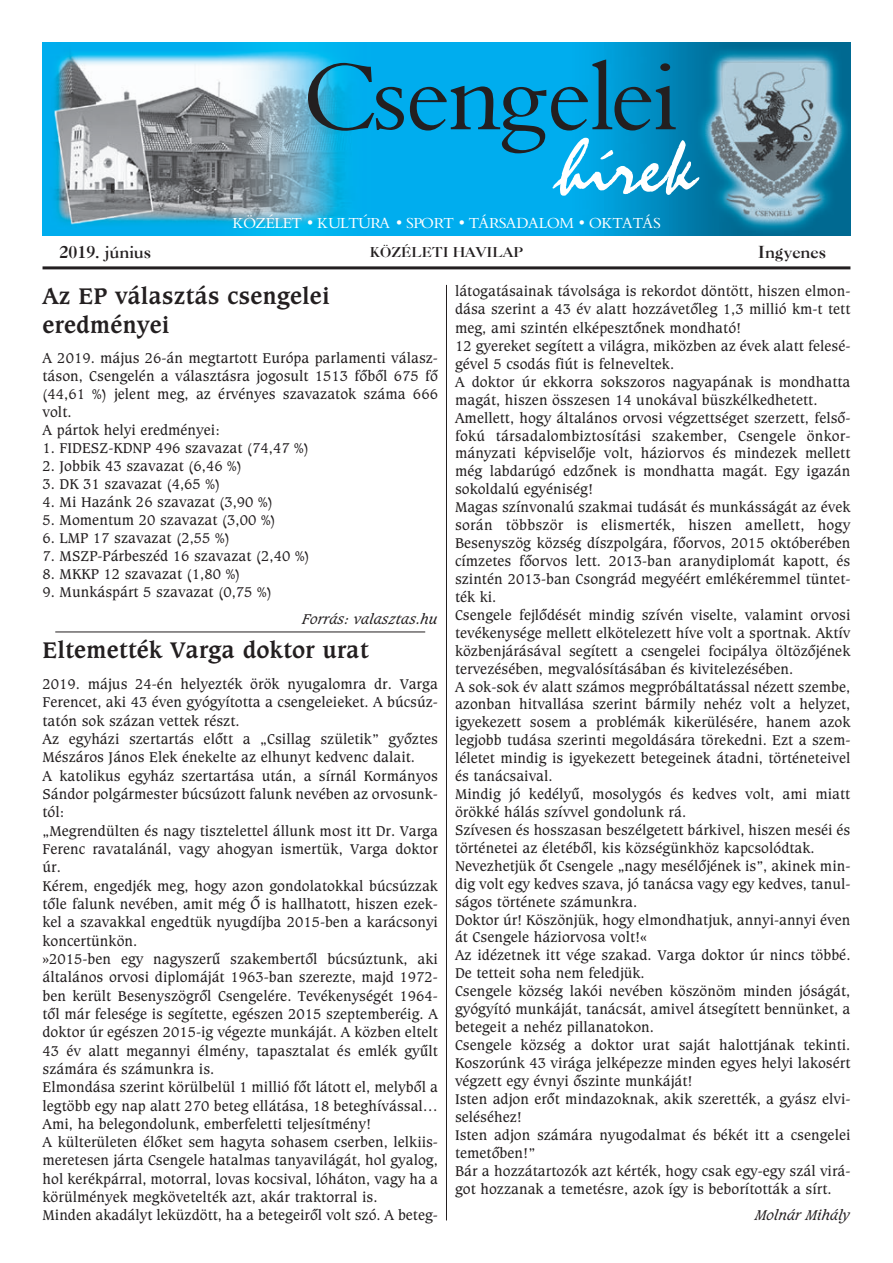
<style>
.page{position:relative;width:893px;height:1263px;background:#fff}
.page>*{position:absolute;margin:0;border:0;box-sizing:border-box;transform-origin:0 0}
.t1{font:97.5px "Aldine 401 PFL";color:#231f20}
.t2{font:78px "H Staccato 222 BT";color:#fff}
.Cím_vonal_nélkül{font:700 24px/28.8px "Caxton PFL";color:#231f20}
.Cím{font:700 24px "Caxton PFL";color:#231f20}
.t3{font:16.5px "Hu Caslon Bd BT";color:#231f20}
.t4{font:15px/17.9px "Caxton PFL";color:#231f20;text-align:justify}
.t5{font:15px "Aldine 401 PFL";color:#fff}
.Aláírás{font:italic 15px "Caxton PFL";color:#231f20}
.t6{font:13.5px "Hu Caslon Bd BT";color:#231f20}
</style>
<div class="page">
<hr style="left:55px;top:632px;width:370px;height:1px;background:#231f20">
<hr style="left:43px;top:266px;width:807px;height:3px;background:#231f20">
<img style="left:43px;top:43px;width:807px;height:193px">
<hr style="left:446px;top:285px;width:1px;height:935px;background:#231f20">
<p class="t1" style="left:304px;top:37px;width:372px">Csengelei</p>
<p class="t2" style="left:561px;top:124px;width:136px">hírek</p>
<p class="t5" style="left:232px;top:214px;width:429px">KÖZ-ÉLET • KUL-TÚ-RA • SPORT • TÁR-SA-DA-LOM • OK-TA-TÁS</p>
<p class="t3" style="left:60px;top:242px;width:93px">2019. június</p>
<p class="t6" style="left:370px;top:244px;width:155px">KÖZÉLETI HAVILAP</p>
<p class="t3" style="left:758px;top:242px;width:70px">Ingyenes</p>
<p class="Cím_vonal_nélkül" style="left:43px;top:281px;width:289px">Az EP választás csengelei eredményei</p>
<p class="t4" style="left:43px;top:349px;width:397px">A 2019. május 26-án megtartott Európa parlamenti válasz&shy;táson, Csengelén a választásra jogosult 1513 főből 675 fő (44,61 %) jelent meg, az érvényes szavazatok száma 666 volt.</p>
<p class="t4" style="left:43px;top:421px;width:179px">A pártok helyi eredményei:</p>
<p class="t4" style="left:43px;top:439px;width:268px">1. FIDESZ-KDNP 496 szavazat (74,47 %)</p>
<p class="t4" style="left:43px;top:457px;width:201px">2. Jobbik 43 szavazat (6,46 %)</p>
<p class="t4" style="left:43px;top:475px;width:179px">3. DK 31 szavazat (4,65 %)</p>
<p class="t4" style="left:43px;top:493px;width:232px">4. Mi Hazánk 26 szavazat (3,90 %)</p>
<p class="t4" style="left:43px;top:511px;width:235px">5. Momentum 20 szavazat (3,00 %)</p>
<p class="t4" style="left:43px;top:529px;width:189px">6. LMP 17 szavazat (2,55 %)</p>
<p class="t4" style="left:43px;top:547px;width:269px">7. MSZP-Párbeszéd 16 szavazat (2,40 %)</p>
<p class="t4" style="left:43px;top:565px;width:199px">8. MKKP 12 szavazat (1,80 %)</p>
<p class="t4" style="left:43px;top:583px;width:231px">9. Munkáspárt 5 szavazat (0,75 %)</p>
<p class="Aláírás" style="left:302px;top:610px;width:137px">Forrás: valasztas.hu</p>
<p class="Cím" style="left:43px;top:635px;width:328px">Eltemették Varga doktor urat</p>
<p class="t4" style="left:43px;top:674px;width:397px;line-height:18.3px">2019. május 24-én helyezték örök nyugalomra dr. Varga Ferencet, aki 43 éven gyógyította a csengeleieket. A búcsúz&shy;tatón sok százan vettek részt.</p>
<p class="t4" style="left:43px;top:729px;width:397px;line-height:18.3px">Az egyházi szertartás előtt a „Csillag születik” győztes<br>Mészáros János Elek énekelte az elhunyt kedvenc dalait.</p>
<p class="t4" style="left:43px;top:766px;width:397px;line-height:18.3px">A katolikus egyház szertartása után, a sírnál Kormányos Sándor polgármester búcsúzott falunk nevében az orvosunk&shy;tól:</p>
<p class="t4" style="left:43px;top:821px;width:397px;line-height:18.3px">„Megrendülten és nagy tisztelettel állunk most itt Dr. Varga Ferenc ravatalánál, vagy ahogyan ismertük, Varga doktor úr.</p>
<p class="t4" style="left:43px;top:876px;width:397px;line-height:18.3px">Kérem, engedjék meg, hogy azon gondolatokkal búcsúzzak tőle falunk nevében, amit még Ő is hallhatott, hiszen ezek&shy;kel a szavakkal engedtük nyugdíjba 2015-ben a karácsonyi koncertünkön.</p>
<p class="t4" style="left:43px;top:949px;width:397px;line-height:18.3px">»2015-ben egy nagyszerű szakembertől búcsúztunk, aki általános orvosi diplomáját 1963-ban szerezte, majd 1972- ben került Besenyszögről Csengelére. Tevékenységét 1964- től már felesége is segítette, egészen 2015 szeptemberéig. A doktor úr egészen 2015-ig végezte munkáját. A közben eltelt 43 év alatt megannyi élmény, tapasztalat és emlék gyűlt számára és számunkra is.</p>
<p class="t4" style="left:43px;top:1078px;width:397px;line-height:18.3px">Elmondása szerint körülbelül 1 millió főt látott el, melyből a legtöbb egy nap alatt 270 beteg ellátása, 18 beteghívással… Ami, ha belegondolunk, emberfeletti teljesítmény!</p>
<p class="t4" style="left:43px;top:1133px;width:397px;line-height:18.3px">A külterületen élőket sem hagyta sohasem cserben, lelkiis&shy;meretesen járta Csengele hatalmas tanyavilágát, hol gyalog, hol kerékpárral, motorral, lovas kocsival, lóháton, vagy ha a körülmények megkövetelték azt, akár traktorral is.</p>
<p class="t4" style="left:43px;top:1206px;width:397px">Minden akadályt leküzdött, ha a betegeiről volt szó. A beteg-</p>
<p class="t4" style="left:455px;top:282px;width:397px">látogatásainak távolsága is rekordot döntött, hiszen elmon&shy;dása szerint a 43 év alatt hozzávetőleg 1,3 millió km-t tett meg, ami szintén elképesztőnek mondható!</p>
<p class="t4" style="left:455px;top:337px;width:397px">12 gyereket segített a világra, miközben az évek alatt felesé&shy;gével 5 csodás fiút is felneveltek.</p>
<p class="t4" style="left:455px;top:372px;width:397px">A doktor úr ekkorra sokszoros nagyapának is mondhatta magát, hiszen összesen 14 unokával büszkélkedhetett.</p>
<p class="t4" style="left:455px;top:408px;width:397px">Amellett, hogy általános orvosi végzettséget szerzett, felső&shy;fokú társadalombiztosítási szakember, Csengele önkor&shy;mányzati képviselője volt, háziorvos és mindezek mellett még labdarúgó edzőnek is mondhatta magát. Egy igazán sokoldalú egyéniség!</p>
<p class="t4" style="left:455px;top:498px;width:397px">Magas színvonalú szakmai tudását és munkásságát az évek során többször is elismerték, hiszen amellett, hogy Besenyszög község díszpolgára, főorvos, 2015 októberében címzetes főorvos lett. 2013-ban aranydiplomát kapott, és szintén 2013-ban Csongrád megyéért emlékéremmel tüntet&shy;ték ki.</p>
<p class="t4" style="left:455px;top:605px;width:397px">Csengele fejlődését mindig szívén viselte, valamint orvosi tevékenysége mellett elkötelezett híve volt a sportnak. Aktív közbenjárásával segített a csengelei focipálya öltözőjének tervezésében, megvalósításában és kivitelezésében.</p>
<p class="t4" style="left:455px;top:677px;width:397px">A sok-sok év alatt számos megpróbáltatással nézett szembe, azonban hitvallása szerint bármily nehéz volt a helyzet, igyekezett sosem a problémák kikerülésére, hanem azok legjobb tudása szerinti megoldására törekedni. Ezt a szem&shy;léletet mindig is igyekezett betegeinek átadni, történeteivel és tanácsaival.</p>
<p class="t4" style="left:455px;top:785px;width:397px">Mindig jó kedélyű, mosolygós és kedves volt, ami miatt örökké hálás szívvel gondolunk rá.</p>
<p class="t4" style="left:455px;top:821px;width:397px">Szívesen és hosszasan beszélgetett bárkivel, hiszen meséi és történetei az életéből, kis községünkhöz kapcsolódtak.</p>
<p class="t4" style="left:455px;top:856px;width:397px">Nevezhetjük őt Csengele „nagy mesélőjének is”, akinek min&shy;dig volt egy kedves szava, jó tanácsa vagy egy kedves, tanul&shy;ságos története számunkra.</p>
<p class="t4" style="left:455px;top:910px;width:397px">Doktor úr! Köszönjük, hogy elmondhatjuk, annyi-annyi éven át Csengele háziorvosa volt!«</p>
<p class="t4" style="left:455px;top:946px;width:397px">Az idézetnek itt vége szakad. Varga doktor úr nincs többé.<br>De tetteit soha nem feledjük.</p>
<p class="t4" style="left:455px;top:982px;width:397px">Csengele község lakói nevében köszönöm minden jóságát, gyógyító munkáját, tanácsát, amivel átsegített bennünket, a betegeit a nehéz pillanatokon.</p>
<p class="t4" style="left:455px;top:1036px;width:397px">Csengele község a doktor urat saját halottjának tekinti.<br>Koszorúnk 43 virága jelképezze minden egyes helyi lakosért végzett egy évnyi őszinte munkáját!</p>
<p class="t4" style="left:455px;top:1089px;width:397px">Isten adjon erőt mindazoknak, akik szerették, a gyász elvi&shy;seléséhez!</p>
<p class="t4" style="left:455px;top:1125px;width:397px">Isten adjon számára nyugodalmat és békét itt a csengelei temetőben!”</p>
<p class="t4" style="left:455px;top:1161px;width:397px">Bár a hozzátartozók azt kérték, hogy csak egy-egy szál virá&shy;got hozzanak a temetésre, azok így is beborították a sírt.</p>
<p class="Aláírás" style="left:755px;top:1206px;width:96px">Molnár Mihály</p>
</div>
